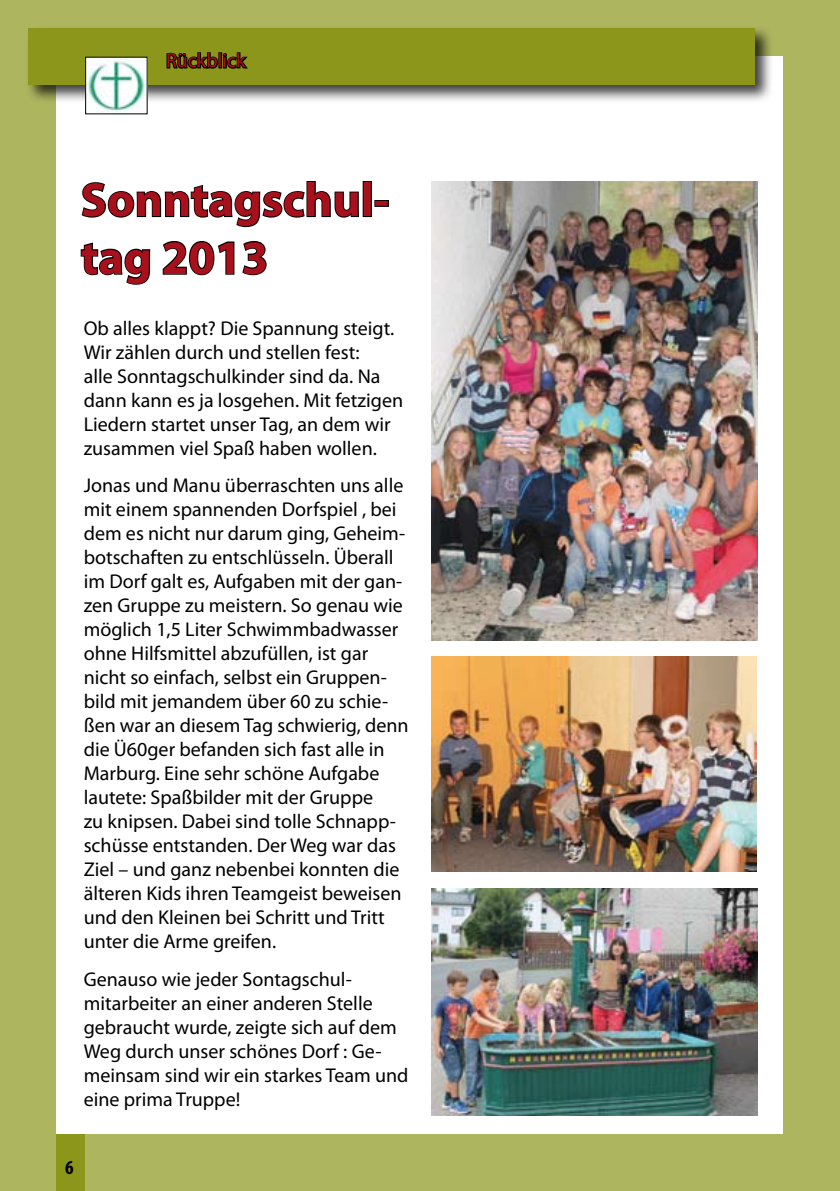
<style>
.page{position:relative;width:840px;height:1191px;background:#fff}
.page>*{position:absolute;margin:0;border:0;box-sizing:border-box;transform-origin:0 0}
.t1{font:700 48px/57.6px "Myriad Pro";color:#a8111c}
.t2{font:20px/24px "Myriad Pro";color:#000}
.t3{font:20px "Myriad Pro";color:#a8111c}
.t4{font:700 condensed 20px "Myriad Pro";color:#000}
</style>
<div class="page">
<div style="left:0;top:0;width:839px;height:1191px;background:#aeb55f"></div>
<div style="left:57px;top:57px;width:725px;height:1077px;background:#fff"></div>
<div style="left:25px;top:25px;width:756px;height:87px;background:#000;opacity:.75"></div>
<div style="left:28px;top:28px;width:726px;height:57px;background:#8b961a"></div>
<img style="left:87px;top:59px;width:58px;height:53px">
<div style="left:57px;top:1134px;width:28px;height:57px;background:#8b961a"></div>
<svg style="left:166px;top:52px;width:82px;height:17px"></svg>
<div style="left:362px;top:181px;width:10px;height:36px;border:2px solid #000"></div>
<div style="left:374px;top:200px;width:15px;height:7px;border:2px solid #000"></div>
<svg style="left:80px;top:181px;width:279px;height:104px"></svg>
<img style="left:431px;top:181px;width:326px;height:460px">
<img style="left:431px;top:656px;width:324px;height:215px">
<img style="left:431px;top:889px;width:326px;height:226px">
<p class="t3" style="left:166px;top:48px;width:81px">Rückblick</p>
<h1 class="t1" style="left:81px;top:169px;width:310px">Sonntagschul&shy;tag 2013</h1>
<p class="t2" style="left:84px;top:316px;width:321px">Ob alles klappt? Die Spannung steigt.<br>Wir zählen durch und stellen fest:<br>alle Sonntagschulkinder sind da. Na dann kann es ja losgehen. Mit fetzigen Liedern startet unser Tag, an dem wir zusammen viel Spaß haben wollen.</p>
<p class="t2" style="left:84px;top:472px;width:326px">Jonas und Manu überraschten uns alle mit einem spannenden Dorfspiel , bei dem es nicht nur darum ging, Geheim&shy;botschaften zu entschlüsseln. Überall im Dorf galt es, Aufgaben mit der gan&shy;zen Gruppe zu meistern. So genau wie möglich 1,5 Liter Schwimmbadwasser ohne Hilfsmittel abzufüllen, ist gar nicht so einfach, selbst ein Gruppen&shy;bild mit jemandem über 60 zu schie&shy;ßen war an diesem Tag schwierig, denn die Ü60ger befanden sich fast alle in Marburg. Eine sehr schöne Aufgabe lautete: Spaßbilder mit der Gruppe<br>zu knipsen. Dabei sind tolle Schnapp&shy;schüsse entstanden. Der Weg war das Ziel – und ganz nebenbei konnten die älteren Kids ihren Teamgeist beweisen und den Kleinen bei Schritt und Tritt unter die Arme greifen.</p>
<p class="t2" style="left:84px;top:966px;width:326px">Genauso wie jeder Sontagschul&shy;mitarbeiter an einer anderen Stelle gebraucht wurde, zeigte sich auf dem<br>Weg durch unser schönes Dorf : Ge&shy;meinsam sind wir ein starkes Team und eine prima Truppe!</p>
<p class="t4" style="left:65px;top:1155px;width:10px">6</p>
</div>
